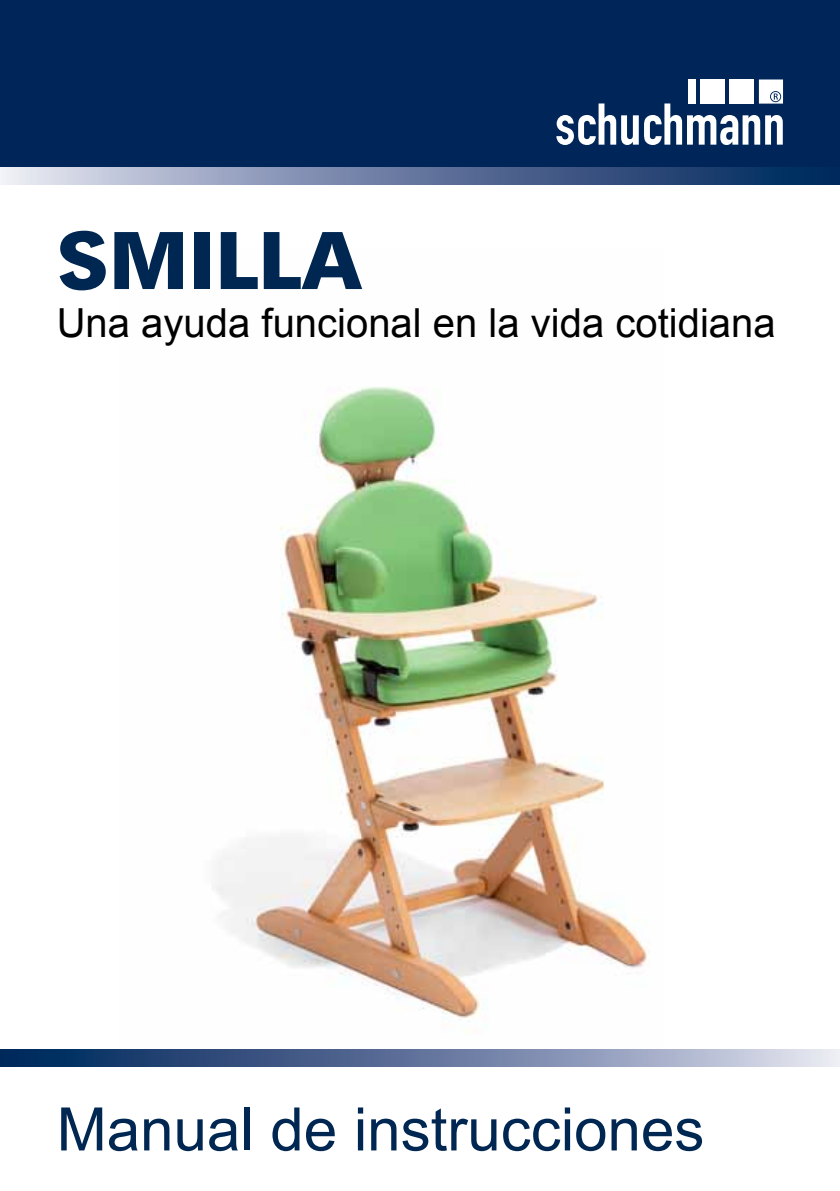
<style>
.page{position:relative;width:840px;height:1191px;background:#fff}
.page>*{position:absolute;margin:0;border:0;box-sizing:border-box;transform-origin:0 0}
.t1{font:900 80px "Vectora LT Std";color:#002652}
.t2{font:60px "Arial";color:#002652}
.t3{font:40px "Arial";color:#000}
</style>
<div class="page">
<img style="left:119px;top:387px;width:544px;height:680px">
<div style="left:0;top:0;width:839px;height:170px;background:#002659"></div>
<svg style="left:556px;top:79px;width:226px;height:66px"></svg>
<svg style="left:0;top:167px;width:839px;height:17px;background:#697ca1"></svg>
<svg style="left:0;top:1049px;width:839px;height:17px;background:#667a9f"></svg>
<h1 class="t1" style="left:57px;top:210px;width:307px">SMILLA</h1>
<p class="t3" style="left:57px;top:297px;width:720px">Una ayuda funcional en la vida cotidiana</p>
<h2 class="t2" style="left:57px;top:1090px;width:648px">Manual de instrucciones</h2>
</div>
